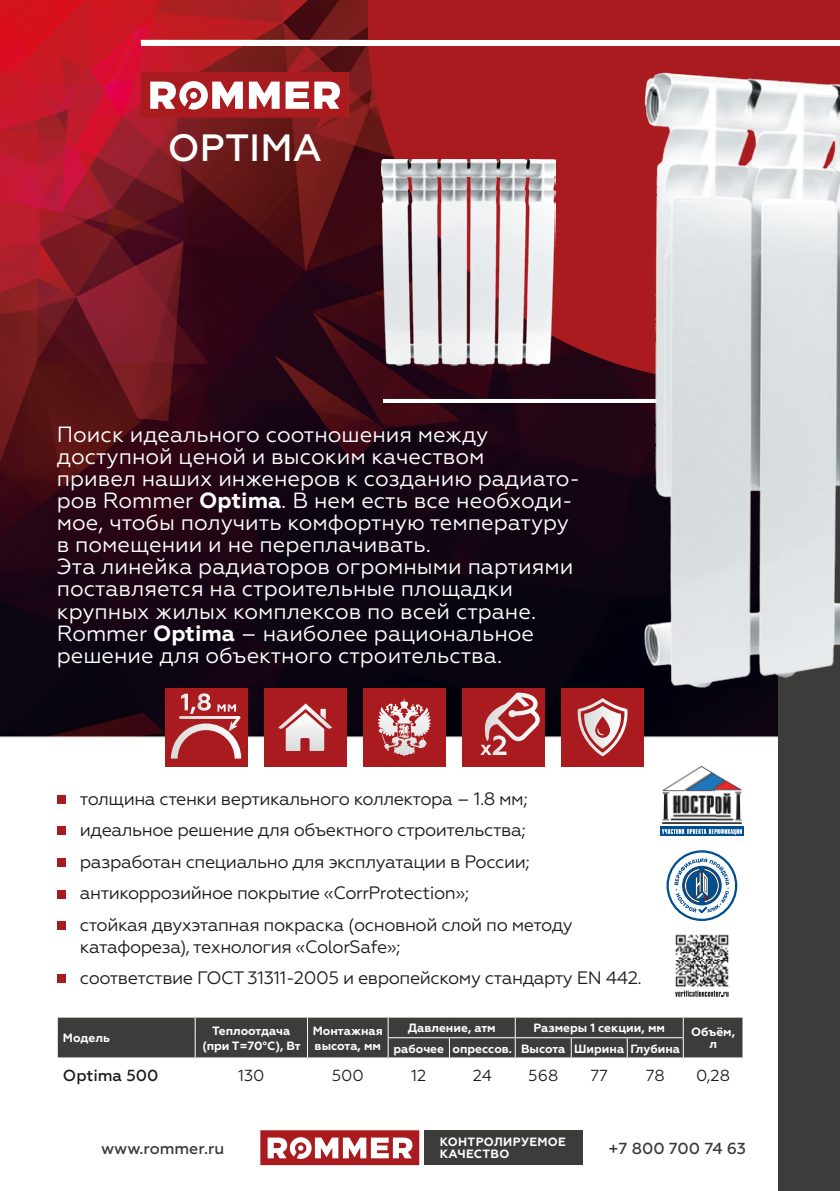
<style>
.page{position:relative;width:840px;height:1191px;background:#fff}
.page>*{position:absolute;margin:0;border:0;box-sizing:border-box;transform-origin:0 0}
.t1{font:500 38px "Geometria";color:#fff}
.t2{font:22px/22px "Geometria";color:#fff}
.t3{font:18px/31.6px "Geometria";letter-spacing:-.025em;color:#1d1d1b}
.t4{font:500 16px "Geometria";color:#3c3c3b}
.t5{font:16px "Geometria";color:#1d1d1b}
.t6{font:500 16px "Geometria";color:#1d1d1b}
.t7{font:700 12px/14.4px "Geometria";color:#fff;text-align:center}
.t8{font:700 12px "Geometria";letter-spacing:.03em;color:#fff}
.s1{font-weight:700}
</style>
<div class="page">
<img style="left:0;top:0;width:777px;height:1166px">
<div style="left:777px;top:346px;width:62px;height:845px;background:#3c3c3b"></div>
<svg style="left:141px;top:72px;width:208px;height:46px"></svg>
<svg style="left:260px;top:1130px;width:159px;height:35px"></svg>
<div style="left:424px;top:1130px;width:159px;height:35px;background:#3c3c3b"></div>
<svg style="left:367px;top:0;width:472px;height:381px;background:#9b1a1e"></svg>
<hr style="left:383px;top:399px;width:456px;height:3px;background:#fff">
<div style="left:141px;top:40px;width:698px;height:5px;background:#fff"></div>
<img style="left:643px;top:72px;width:196px;height:615px">
<img style="left:382px;top:159px;width:173px;height:206px">
<hr style="left:57px;top:1016px;width:138px;height:1px;background:#fff">
<hr style="left:195px;top:1016px;width:112px;height:1px;background:#fff">
<hr style="left:307px;top:1016px;width:81px;height:1px;background:#fff">
<hr style="left:57px;top:1057px;width:138px;height:2px;background:#fff">
<hr style="left:195px;top:1057px;width:112px;height:2px;background:#fff">
<hr style="left:307px;top:1057px;width:81px;height:2px;background:#fff">
<hr style="left:388px;top:1016px;width:61px;height:1px;background:#fff">
<hr style="left:449px;top:1016px;width:66px;height:1px;background:#fff">
<hr style="left:515px;top:1016px;width:56px;height:1px;background:#fff">
<hr style="left:571px;top:1016px;width:56px;height:1px;background:#fff">
<hr style="left:627px;top:1016px;width:56px;height:1px;background:#fff">
<hr style="left:683px;top:1016px;width:60px;height:1px;background:#fff">
<hr style="left:683px;top:1057px;width:60px;height:2px;background:#fff">
<svg style="left:57px;top:1017px;width:686px;height:41px;background:#454544"></svg>
<hr style="left:388px;top:1057px;width:61px;height:2px;background:#fff">
<hr style="left:449px;top:1057px;width:66px;height:2px;background:#fff">
<hr style="left:515px;top:1057px;width:56px;height:2px;background:#fff">
<hr style="left:571px;top:1057px;width:56px;height:2px;background:#fff">
<hr style="left:627px;top:1057px;width:56px;height:2px;background:#fff">
<div style="left:165px;top:688px;width:82px;height:78px;background:#a91b1e"></div>
<svg style="left:171px;top:693px;width:70px;height:65px"></svg>
<div style="left:264px;top:688px;width:82px;height:78px;background:#a91b1e"></div>
<svg style="left:278px;top:703px;width:54px;height:48px"></svg>
<svg style="left:363px;top:688px;width:82px;height:78px;background:#b2383a"></svg>
<svg style="left:378px;top:698px;width:31px;height:45px"></svg>
<svg style="left:419px;top:740px;width:6px;height:7px"></svg>
<div style="left:462px;top:688px;width:82px;height:78px;background:#a91b1e"></div>
<svg style="left:480px;top:692px;width:60px;height:63px"></svg>
<div style="left:561px;top:688px;width:82px;height:78px;background:#a91b1e"></div>
<svg style="left:577px;top:698px;width:50px;height:58px"></svg>
<div style="left:57px;top:794px;width:9px;height:9px;background:#a91b1e"></div>
<div style="left:57px;top:826px;width:9px;height:9px;background:#a91b1e"></div>
<div style="left:57px;top:858px;width:9px;height:9px;background:#a91b1e"></div>
<div style="left:57px;top:889px;width:9px;height:9px;background:#a91b1e"></div>
<div style="left:57px;top:974px;width:9px;height:9px;background:#a91b1e"></div>
<div style="left:57px;top:921px;width:9px;height:9px;background:#a91b1e"></div>
<div style="left:660px;top:826px;width:83px;height:10px;background:#004f90"></div>
<img style="left:662px;top:766px;width:79px;height:58px">
<svg style="left:662px;top:829px;width:79px;height:5px"></svg>
<svg style="left:666px;top:850px;width:70px;height:71px"></svg>
<svg style="left:668px;top:852px;width:66px;height:66px"></svg>
<svg style="left:674px;top:858px;width:54px;height:55px"></svg>
<img style="left:670px;top:929px;width:62px;height:62px">
<svg style="left:675px;top:990px;width:53px;height:6px"></svg>
<h1 class="t1" style="left:168px;top:126px;width:155px">OPTIMA</h1>
<p class="t2" style="left:57px;top:424px;width:524px">Поиск идеального соотношения между доступной ценой и высоким качеством<br>привел наших инженеров к созданию радиато&shy;ров Rommer <span class="s1">Optima</span>. В нем есть все необходи&shy;мое, чтобы получить комфортную температуру в помещении и не переплачивать.<br>Эта линейка радиаторов огромными партиями поставляется на строительные площадки крупных жилых комплексов по всей стране.<br>Rommer <span class="s1">Optima</span> – наиболее рациональное решение для объектного строительства.</p>
<p class="t3" style="left:80px;top:782px;width:494px">толщина стенки вертикального коллектора – 1.8 мм; идеальное решение для объектного строительства; разработан специально для эксплуатации в России; антикоррозийное покрытие «СorrProtection»;<br>стойкая двухэтапная покраска (основной слой по методу</p>
<p class="t3" style="left:80px;top:930px;width:563px">катафореза), технология «ColorSafe»;<br>соответствие ГОСТ 31311-2005 и европейскому стандарту EN 442.</p>
<p class="t7" style="left:63px;top:1031px;width:48px">Модель</p>
<p class="t7" style="left:202px;top:1024px;width:100px">Теплоотдача (при T=70°C), Вт</p>
<p class="t7" style="left:312px;top:1024px;width:71px;text-align:left">Монтажная высота, мм</p>
<p class="t7" style="left:407px;top:1020px;width:89px">Давление, атм</p>
<p class="t7" style="left:533px;top:1020px;width:133px">Размеры 1 секции, мм</p>
<p class="t7" style="left:690px;top:1026px;width:45px;line-height:12px">Объём, л</p>
<p class="t7" style="left:393px;top:1041px;width:288px">рабочее опрессов. Высота Ширина Глубина</p>
<p class="t6" style="left:63px;top:1066px;width:97px">Optima 500</p>
<p class="t5" style="left:238px;top:1066px;width:28px">130</p>
<p class="t5" style="left:331px;top:1066px;width:34px">500</p>
<p class="t5" style="left:411px;top:1066px;width:17px">12</p>
<p class="t5" style="left:472px;top:1066px;width:20px">24</p>
<p class="t5" style="left:528px;top:1066px;width:32px">568</p>
<p class="t5" style="left:590px;top:1066px;width:19px">77</p>
<p class="t5" style="left:645px;top:1066px;width:20px">78</p>
<p class="t5" style="left:695px;top:1066px;width:36px">0,28</p>
<p class="t8" style="left:439px;top:1135px;width:128px">КОНТРОЛИРУЕМОЕ</p>
<p class="t4" style="left:101px;top:1139px;width:125px">www.rommer.ru</p>
<p class="t8" style="left:439px;top:1147px;width:71px">КАЧЕСТВО</p>
<p class="t4" style="left:608px;top:1139px;width:139px">+7 800 700 74 63</p>
</div>
